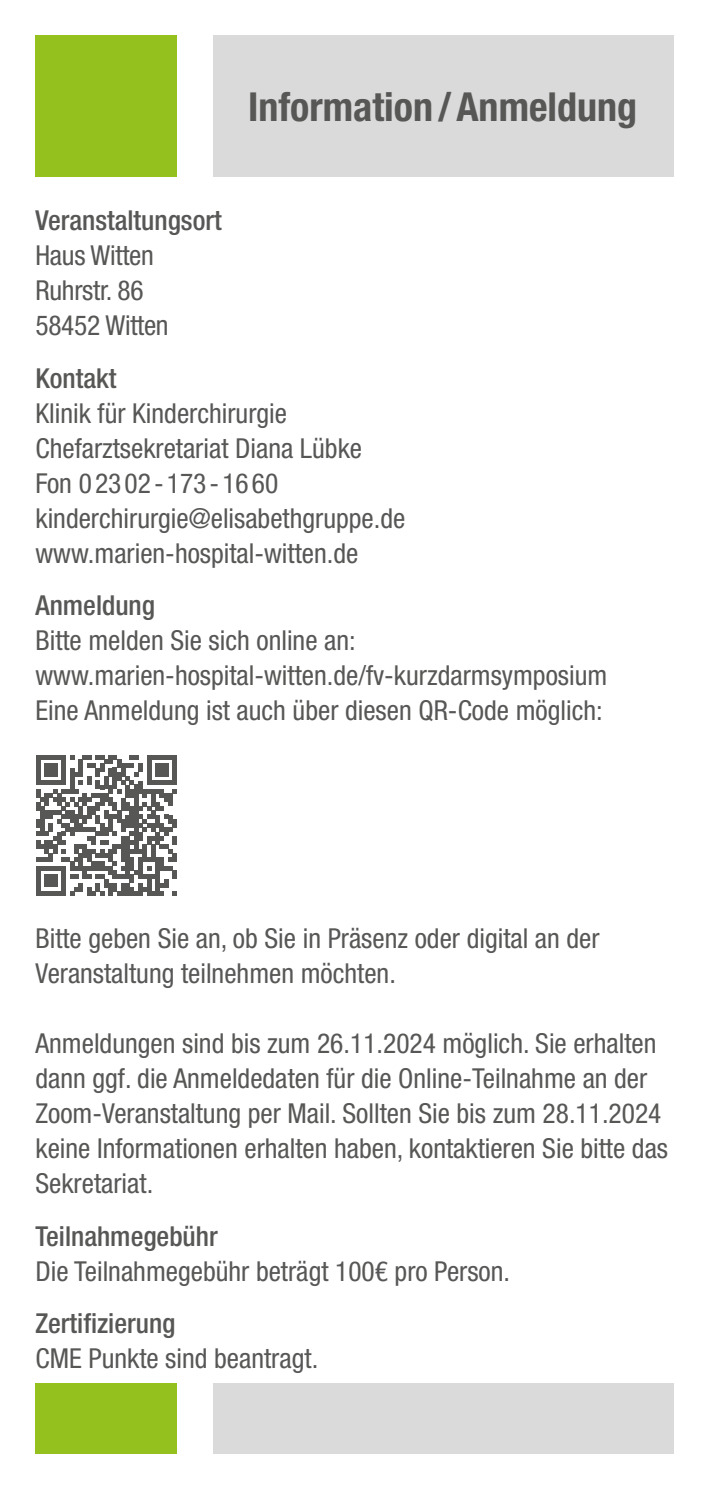
<style>
.page{position:relative;width:709px;height:1489px;background:#fff}
.page>*{position:absolute;margin:0;border:0;box-sizing:border-box;transform-origin:0 0}
.t1{font:700 condensed 40px "Helvetica Neue LT Std";color:#575756}
.t2{font:condensed 27.5px/35px "Helvetica Neue LT Std";color:#575756}
.t3{font:500 condensed 27.5px "Helvetica Neue LT Std";color:#575756}
</style>
<div class="page">
<div style="left:213px;top:1382px;width:460px;height:71px;background:#dadada"></div>
<div style="left:35px;top:1382px;width:142px;height:71px;background:#95c11f"></div>
<div style="left:213px;top:35px;width:460px;height:142px;background:#dadada"></div>
<div style="left:35px;top:35px;width:142px;height:142px;background:#95c11f"></div>
<svg style="left:36px;top:755px;width:141px;height:140px"></svg>
<h1 class="t1" style="left:248px;top:82px;width:390px">Information/Anmeldung</h1>
<p class="t3" style="left:35px;top:204px;width:188px">Veranstaltungsort</p>
<p class="t2" style="left:35px;top:238px;width:135px">Haus Witten<br>Ruhrstr. 86<br>58452 Witten</p>
<p class="t3" style="left:35px;top:361px;width:82px">Kontakt</p>
<p class="t2" style="left:35px;top:395px;width:371px">Klinik für Kinderchirurgie<br>Chefarztsekretariat Diana Lübke<br>Fon 02302-173-1660 kinderchirurgie@elisabethgruppe.de www.marien-hospital-witten.de</p>
<p class="t3" style="left:35px;top:589px;width:121px">Anmeldung</p>
<p class="t2" style="left:35px;top:623px;width:573px">Bitte melden Sie sich online an: www.marien-hospital-witten.de/fv-kurzdarmsymposium<br>Eine Anmeldung ist auch über diesen QR-Code möglich:</p>
<p class="t2" style="left:35px;top:920px;width:565px">Bitte geben Sie an, ob Sie in Präsenz oder digital an der<br>Veranstaltung teilnehmen möchten.</p>
<p class="t2" style="left:35px;top:1025px;width:634px">Anmeldungen sind bis zum 26.11.2024 möglich. Sie erhalten dann ggf. die Anmeldedaten für die Online-Teilnahme an der Zoom-Veranstaltung per Mail. Sollten Sie bis zum 28.11.2024 keine Informationen erhalten haben, kontaktieren Sie bitte das Sekretariat.</p>
<p class="t3" style="left:35px;top:1219px;width:184px">Teilnahmegebühr</p>
<p class="t2" style="left:35px;top:1253px;width:476px">Die Teilnahmegebühr beträgt 100€ pro Person.</p>
<p class="t3" style="left:35px;top:1306px;width:142px">Zertifizierung</p>
<p class="t2" style="left:35px;top:1340px;width:284px">CME Punkte sind beantragt.</p>
</div>
